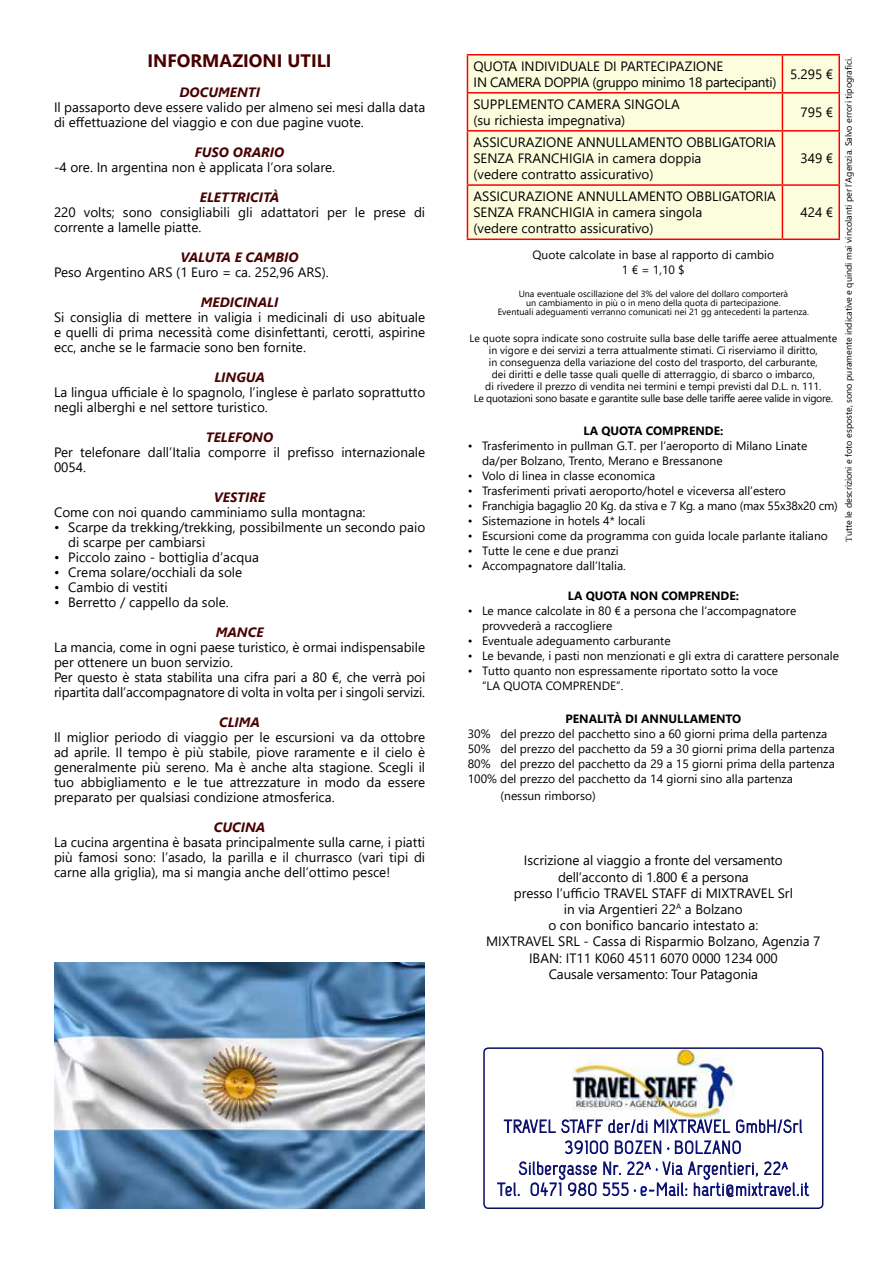
<style>
.page{position:relative;width:893px;height:1263px;background:#fff}
.page>*{position:absolute;margin:0;border:0;box-sizing:border-box;transform-origin:0 0}
.t1{font:18px/21px "Capsuula";letter-spacing:.05em;color:#130c44}
.t2{font:700 18px "Segoe UI";color:#480000}
.t3{font:13.5px/15px "Segoe UI";color:#000}
.t4{font:italic 700 13.5px "Segoe UI";color:#480000}
.t5{font:13.5px/16.2px "Segoe UI";letter-spacing:-.025em;color:#000}
.t6{font:12px/15px "Segoe UI";color:#000}
.t7{font:700 12px "Segoe UI";color:#000}
.t8{font:12px "Segoe UI";letter-spacing:-.02em;color:#000}
.t9{font:10.5px/12px "Segoe UI";color:#000;text-align:center}
.t10{font:9px/9px "Segoe UI";color:#000;text-align:center}
.s1{font-family:"Minion Pro"}
</style>
<div class="page">
<div style="left:468px;top:56px;width:370px;height:183px;background:#fbfddd"></div>
<hr style="left:467px;top:54px;width:315px;height:2px;background:#fb0000">
<hr style="left:467px;top:56px;width:1px;height:36px;background:#fb0000">
<hr style="left:782px;top:54px;width:58px;height:2px;background:#fb0000">
<hr style="left:782px;top:56px;width:1px;height:36px;background:#fb0000">
<hr style="left:838px;top:56px;width:2px;height:36px;background:#fb0000">
<hr style="left:467px;top:92px;width:315px;height:2px;background:#fb0000">
<hr style="left:467px;top:94px;width:1px;height:36px;background:#fb0000">
<hr style="left:782px;top:92px;width:58px;height:2px;background:#fb0000">
<hr style="left:782px;top:94px;width:1px;height:36px;background:#fb0000">
<hr style="left:838px;top:94px;width:2px;height:36px;background:#fb0000">
<hr style="left:467px;top:130px;width:315px;height:2px;background:#fb0000">
<hr style="left:467px;top:132px;width:1px;height:52px;background:#fb0000">
<hr style="left:782px;top:130px;width:58px;height:2px;background:#fb0000">
<hr style="left:782px;top:132px;width:1px;height:52px;background:#fb0000">
<hr style="left:838px;top:132px;width:2px;height:52px;background:#fb0000">
<hr style="left:467px;top:184px;width:315px;height:2px;background:#fb0000">
<hr style="left:467px;top:186px;width:1px;height:53px;background:#fb0000">
<hr style="left:782px;top:184px;width:58px;height:2px;background:#fb0000">
<hr style="left:782px;top:186px;width:1px;height:53px;background:#fb0000">
<hr style="left:838px;top:186px;width:2px;height:53px;background:#fb0000">
<hr style="left:467px;top:239px;width:315px;height:1px;background:#fb0000">
<hr style="left:782px;top:239px;width:58px;height:1px;background:#fb0000">
<div style="left:483px;top:1047px;width:340px;height:162px;border:2px solid #0a0b64;border-radius:4px"></div>
<svg style="left:497px;top:1118px;width:312px;height:80px"></svg>
<img style="left:572px;top:1050px;width:162px;height:68px">
<img style="left:54px;top:962px;width:370px;height:247px">
<h1 class="t2" style="left:148px;top:44px;width:186px">INFORMAZIONI UTILI</h1>
<p class="t3" style="left:54px;top:98px;width:373px">Il passaporto deve essere valido per almeno sei mesi dalla data di effettuazione del viaggio e con due pagine vuote.</p>
<p class="t4" style="left:195px;top:139px;width:91px">FUSO ORARIO</p>
<p class="t3" style="left:54px;top:158px;width:283px">-4 ore. In argentina non è applicata l’ora solare.</p>
<p class="t4" style="left:200px;top:184px;width:81px">ELETTRICITÀ</p>
<p class="t3" style="left:54px;top:203px;width:373px">220 volts; sono consigliabili gli adattatori per le prese di corrente a lamelle piatte.</p>
<p class="t4" style="left:181px;top:244px;width:119px">VALUTA E CAMBIO</p>
<p class="t3" style="left:54px;top:263px;width:276px">Peso Argentino ARS (1 Euro = ca. 252,96 ARS).</p>
<p class="t4" style="left:201px;top:289px;width:79px">MEDICINALI</p>
<p class="t3" style="left:54px;top:308px;width:373px;text-align:justify">Si consiglia di mettere in valigia i medicinali di uso abituale e quelli di prima necessità come disinfettanti, cerotti, aspirine ecc, anche se le farmacie sono ben fornite.</p>
<p class="t4" style="left:214px;top:364px;width:52px">LINGUA</p>
<p class="t3" style="left:54px;top:383px;width:373px">La lingua ufficiale è lo spagnolo, l’inglese è parlato soprattutto negli alberghi e nel settore turistico.</p>
<p class="t4" style="left:206px;top:424px;width:69px">TELEFONO</p>
<p class="t3" style="left:54px;top:443px;width:373px">Per telefonare dall’Italia comporre il prefisso internazionale<br>0054.</p>
<p class="t4" style="left:214px;top:484px;width:53px">VESTIRE</p>
<p class="t3" style="left:54px;top:503px;width:313px">Come con noi quando camminiamo sulla montagna:</p>
<p class="t3" style="left:68px;top:518px;width:358px;text-indent:-14px">• Scarpe da trekking/trekking, possibilmente un secondo paio di scarpe per cambiarsi</p>
<p class="t3" style="left:54px;top:548px;width:206px">• Piccolo zaino - bottiglia d’acqua</p>
<p class="t3" style="left:54px;top:563px;width:190px">• Crema solare/occhiali da sole</p>
<p class="t3" style="left:54px;top:578px;width:115px">• Cambio di vestiti</p>
<p class="t3" style="left:54px;top:593px;width:176px">• Berretto / cappello da sole.</p>
<p class="t4" style="left:216px;top:619px;width:49px">MANCE</p>
<p class="t3" style="left:54px;top:638px;width:373px">La mancia, come in ogni paese turistico, è ormai indispensabile per ottenere un buon servizio.<br>Per questo è stata stabilita una cifra pari a 80 €, che verrà poi ripartita dall’accompagnatore di volta in volta per i singoli servizi.</p>
<p class="t4" style="left:219px;top:709px;width:42px">CLIMA</p>
<p class="t3" style="left:54px;top:728px;width:373px;text-align:justify">Il miglior periodo di viaggio per le escursioni va da ottobre ad aprile. Il tempo è più stabile, piove raramente e il cielo è generalmente più sereno. Ma è anche alta stagione. Scegli il tuo abbigliamento e le tue attrezzature in modo da essere preparato per qualsiasi condizione atmosferica.</p>
<p class="t4" style="left:214px;top:814px;width:53px">CUCINA</p>
<p class="t3" style="left:54px;top:833px;width:373px;text-align:justify">La cucina argentina è basata principalmente sulla carne, i piatti più famosi sono: l’asado, la parilla e il churrasco (vari tipi di carne alla griglia), ma si mangia anche dell’ottimo pesce!</p>
<p class="t10" style="left:843px;top:542px;width:487px;rotate:-90deg"><span class="s1">T</span>utte le descrizioni e foto esposte, sono puramente indicative e quindi mai vincolanti per l’Agenzia. Salvo errori tipografici<span class="s1">.</span></p>
<p class="t5" style="left:473px;top:56px;width:304px">QUOTA INDIVIDUALE DI PARTECIPAZIONE<br>IN CAMERA DOPPIA (gruppo minimo 18 partecipanti)</p>
<p class="t3" style="left:790px;top:65px;width:45px">5.295 €</p>
<p class="t3" style="left:473px;top:95px;width:208px;line-height:16.2px">SUPPLEMENTO CAMERA SINGOLA (su richiesta impegnativa)</p>
<p class="t3" style="left:800px;top:103px;width:34px">795 €</p>
<p class="t3" style="left:473px;top:133px;width:304px;line-height:16.2px">ASSICURAZIONE ANNULLAMENTO OBBLIGATORIA<br>SENZA FRANCHIGIA in camera doppia<br>(vedere contratto assicurativo)</p>
<p class="t3" style="left:800px;top:149px;width:34px">349 €</p>
<p class="t3" style="left:473px;top:187px;width:304px;line-height:16.2px">ASSICURAZIONE ANNULLAMENTO OBBLIGATORIA<br>SENZA FRANCHIGIA in camera singola<br>(vedere contratto assicurativo)</p>
<p class="t3" style="left:800px;top:204px;width:34px">424 €</p>
<p class="t6" style="left:533px;top:247px;width:243px;line-height:14.4px;text-align:center">Quote calcolate in base al rapporto di cambio<br>1 € = 1,10 $</p>
<p class="t10" style="left:498px;top:289px;width:313px">Una eventuale oscillazione del 3% del valore del dollaro comporterà<br>un cambiamento in più o in meno della quota di partecipazione.<br>Eventuali adeguamenti verranno comunicati nei 21 gg antecedenti la partenza.</p>
<p class="t9" style="left:470px;top:331px;width:369px">Le quote sopra indicate sono costruite sulla base delle tariffe aeree attualmente in vigore e dei servizi a terra attualmente stimati. Ci riserviamo il diritto,<br>in conseguenza della variazione del costo del trasporto, del carburante,<br>dei diritti e delle tasse quali quelle di atterraggio, di sbarco o imbarco,<br>di rivedere il prezzo di vendita nei termini e tempi previsti dal D.L. n. 111.<br>Le quotazioni sono basate e garantite sulle base delle tariffe aeree valide in vigore.</p>
<p class="t7" style="left:583px;top:419px;width:141px">LA QUOTA COMPRENDE:</p>
<p class="t6" style="left:482px;top:437px;width:327px;text-indent:-14px">• Trasferimento in pullman G.T. per l’aeroporto di Milano Linate da/per Bolzano, Trento, Merano e Bressanone</p>
<p class="t6" style="left:468px;top:467px;width:189px">• Volo di linea in classe economica</p>
<p class="t6" style="left:468px;top:482px;width:320px">• Trasferimenti privati aeroporto/hotel e viceversa all’estero</p>
<p class="t8" style="left:468px;top:494px;width:372px">• Franchigia bagaglio 20 Kg. da stiva e 7 Kg. a mano (max 55x38x20 cm)</p>
<p class="t6" style="left:468px;top:512px;width:179px">• Sistemazione in hotels 4* locali</p>
<p class="t6" style="left:468px;top:527px;width:362px">• Escursioni come da programma con guida locale parlante italiano</p>
<p class="t6" style="left:468px;top:542px;width:153px">• Tutte le cene e due pranzi</p>
<p class="t6" style="left:468px;top:557px;width:160px">• Accompagnatore dall’Italia.</p>
<p class="t7" style="left:568px;top:584px;width:173px">LA QUOTA NON COMPRENDE:</p>
<p class="t6" style="left:482px;top:602px;width:316px;text-indent:-14px">• Le mance calcolate in 80 € a persona che l’accompagnatore provvederà a raccogliere</p>
<p class="t6" style="left:468px;top:632px;width:204px">• Eventuale adeguamento carburante</p>
<p class="t6" style="left:468px;top:647px;width:373px">• Le bevande, i pasti non menzionati e gli extra di carattere personale</p>
<p class="t6" style="left:482px;top:662px;width:298px;text-indent:-14px">• Tutto quanto non espressamente riportato sotto la voce “LA QUOTA COMPRENDE”.</p>
<p class="t7" style="left:565px;top:707px;width:177px">PENALITÀ DI ANNULLAMENTO</p>
<p class="t6" style="left:468px;top:725px;width:369px">30% del prezzo del pacchetto sino a 60 giorni prima della partenza 50% del prezzo del pacchetto da 59 a 30 giorni prima della partenza 80% del prezzo del pacchetto da 29 a 15 giorni prima della partenza 100% del prezzo del pacchetto da 14 giorni sino alla partenza</p>
<p class="t6" style="left:501px;top:787px;width:97px">(nessun rimborso)</p>
<p class="t3" style="left:486px;top:851px;width:336px;line-height:16.2px;text-align:center">Iscrizione al viaggio a fronte del versamento<br>dell’acconto di 1.800 € a persona<br>presso l’ufficio TRAVEL STAFF di MIXTRAVEL Srl<br>in via Argentieri 22<sup>A</sup> a Bolzano<br>o con bonifico bancario intestato a:<br>MIXTRAVEL SRL - Cassa di Risparmio Bolzano, Agenzia 7<br>IBAN: IT11 K060 4511 6070 0000 1234 000<br>Causale versamento: Tour Patagonia</p>
<h1 class="t1" style="left:565px;top:1117px;width:239px;text-indent:-61px">TRAVEL STAFF der/di MIXTRAVEL GmbH/Srl<br>39100 BOZEN</h1>
<h1 class="t1" style="left:674px;top:1138px;width:69px">BOLZANO</h1>
<h1 class="t1" style="left:519px;top:1159px;width:271px">Silbergasse Nr. 22<sup>A</sup> <sup>∙</sup> Via Argentieri, 22<sup>A</sup></h1>
<h1 class="t1" style="left:497px;top:1180px;width:133px">Tel. 0471 980 555</h1>
<h1 class="t1" style="left:640px;top:1180px;width:170px">e-Mail: harti@mixtravel.it</h1>
</div>
